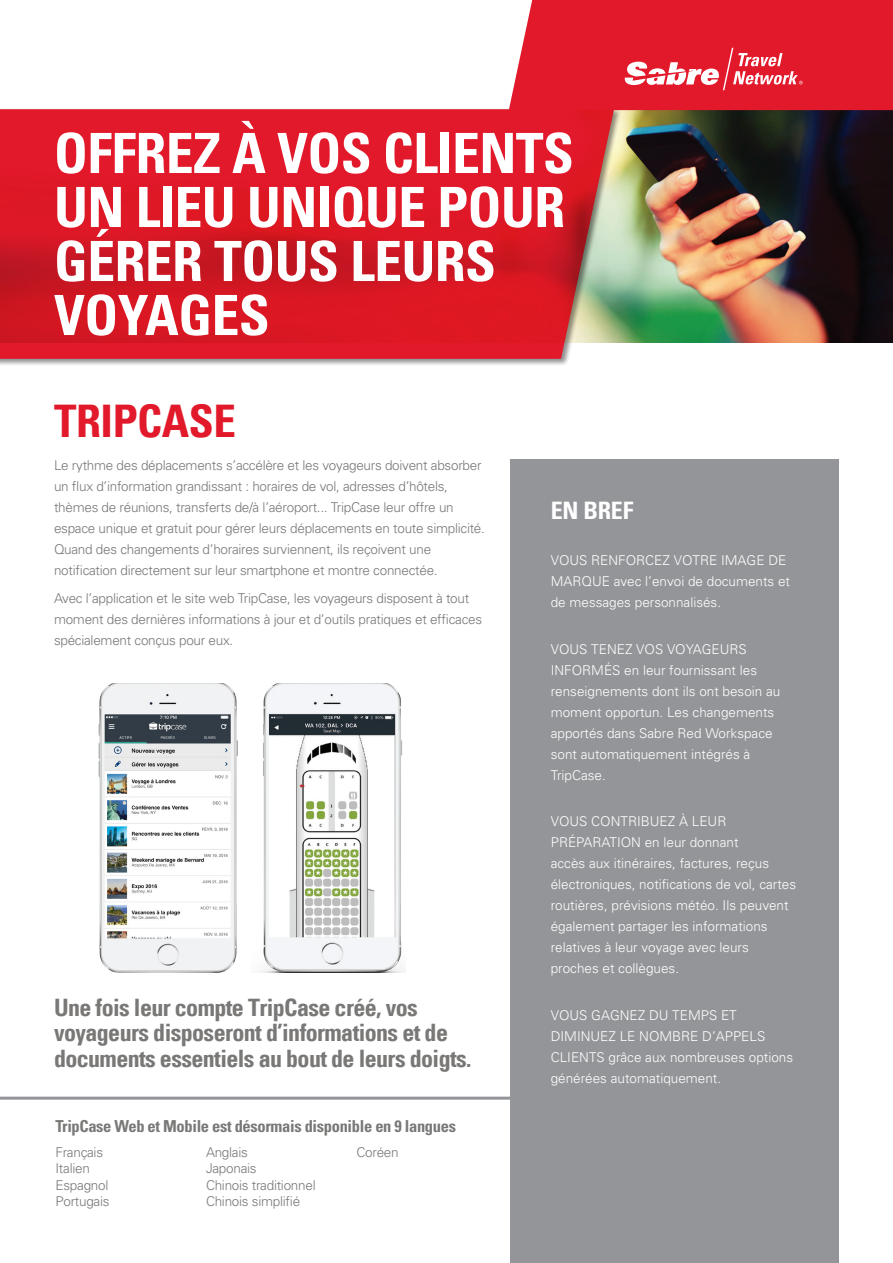
<style>
.page{position:relative;width:893px;height:1263px;background:#fff}
.page>*{position:absolute;margin:0;border:0;box-sizing:border-box;transform-origin:0 0}
.BIG_IDEA{font:700 condensed 55.5px/54px "Univers LT";letter-spacing:-.01em;color:#fff}
.PRODUCT_NAME{font:700 condensed 45px "Univers LT";letter-spacing:-.01em;color:#e2192b}
.t1{font:700 condensed 24px/25.5px "Univers LT";letter-spacing:-.025em;color:#797877}
.GRAY_BOX_HEADER{font:700 condensed 24px "Univers";letter-spacing:-.01em;color:#fff}
.MAIN_BODY{font:700 condensed 16.5px "Univers";letter-spacing:-.02em;color:#797877}
.MAIN_BODY-2{font:300 13.5px/21px "Univers";letter-spacing:-.02em;color:#797877}
.GRAY_BOX_BODY{font:300 13.5px/21px "Univers";color:#fff}
</style>
<div class="page">
<img style="left:621px;top:110px;width:272px;height:232px">
<div style="left:0;top:108px;width:621px;height:258px;background:#231f20;opacity:.5"></div>
<svg style="left:0;top:109px;width:614px;height:250px;background:#d81f2c"></svg>
<svg style="left:509px;top:0;width:384px;height:110px;background:#e42a3a"></svg>
<div style="left:510px;top:459px;width:329px;height:804px;background:#939598"></div>
<img style="left:98px;top:683px;width:140px;height:289px">
<img style="left:261px;top:683px;width:144px;height:289px">
<hr style="left:0;top:1097px;width:510px;height:3px;background:#939598">
<p class="BIG_IDEA" style="left:54px;top:126px;width:521px">OFFREZ À VOS CLIENTS<br>UN LIEU UNIQUE POUR<br>GÉRER TOUS LEURS<br>VOYAGES</p>
<p class="PRODUCT_NAME" style="left:54px;top:394px;width:183px">TRIPCASE</p>
<p class="MAIN_BODY-2" style="left:54px;top:455px;width:432px">Le rythme des déplacements s’accélère et les voyageurs doivent absorber un flux d’information grandissant : horaires de vol, adresses d’hôtels, thèmes de réunions, transferts de/à l’aéroport... TripCase leur offre un espace unique et gratuit pour gérer leurs déplacements en toute simplicité.<br>Quand des changements d’horaires surviennent, ils reçoivent une notification directement sur leur smartphone et montre connectée.</p>
<p class="MAIN_BODY-2" style="left:54px;top:587px;width:430px">Avec l’application et le site web TripCase, les voyageurs disposent à tout moment des dernières informations à jour et d’outils pratiques et efficaces spécialement conçus pour eux.</p>
<p class="t1" style="left:54px;top:994px;width:419px">Une fois leur compte TripCase créé, vos voyageurs disposeront d’informations et de documents essentiels au bout de leurs doigts.</p>
<p class="MAIN_BODY" style="left:55px;top:1116px;width:402px">TripCase Web et Mobile est désormais disponible en 9 langues</p>
<p class="MAIN_BODY-2" style="left:55px;top:1141px;width:49px">Français</p>
<p class="MAIN_BODY-2" style="left:55px;top:1157px;width:36px">Italien</p>
<p class="MAIN_BODY-2" style="left:55px;top:1174px;width:54px">Espagnol</p>
<p class="MAIN_BODY-2" style="left:55px;top:1190px;width:56px">Portugais</p>
<p class="MAIN_BODY-2" style="left:206px;top:1141px;width:43px">Anglais</p>
<p class="MAIN_BODY-2" style="left:206px;top:1157px;width:52px">Japonais</p>
<p class="MAIN_BODY-2" style="left:206px;top:1174px;width:111px">Chinois traditionnel</p>
<p class="MAIN_BODY-2" style="left:206px;top:1190px;width:96px">Chinois simplifié</p>
<p class="MAIN_BODY-2" style="left:356px;top:1141px;width:44px">Coréen</p>
<p class="GRAY_BOX_HEADER" style="left:551px;top:495px;width:84px">EN BREF</p>
<p class="GRAY_BOX_BODY" style="left:551px;top:549px;width:241px">VOUS RENFORCEZ VOTRE IMAGE DE<br>MARQUE avec l’envoi de documents et de messages personnalisés.</p>
<p class="GRAY_BOX_BODY" style="left:551px;top:638px;width:231px">VOUS TENEZ VOS VOYAGEURS<br>INFORMÉS en leur fournissant les renseignements dont ils ont besoin au moment opportun. Les changements apportés dans Sabre Red Workspace sont automatiquement intégrés à<br>TripCase.</p>
<p class="GRAY_BOX_BODY" style="left:551px;top:810px;width:247px">VOUS CONTRIBUEZ À LEUR PRÉPARATION en leur donnant<br>accès aux itinéraires, factures, reçus électroniques, notifications de vol, cartes routières, prévisions météo. Ils peuvent également partager les informations relatives à leur voyage avec leurs proches et collègues.</p>
<p class="GRAY_BOX_BODY" style="left:551px;top:1004px;width:244px">VOUS GAGNEZ DU TEMPS ET<br>DIMINUEZ LE NOMBRE D’APPELS<br>CLIENTS grâce aux nombreuses options générées automatiquement.</p>
</div>
